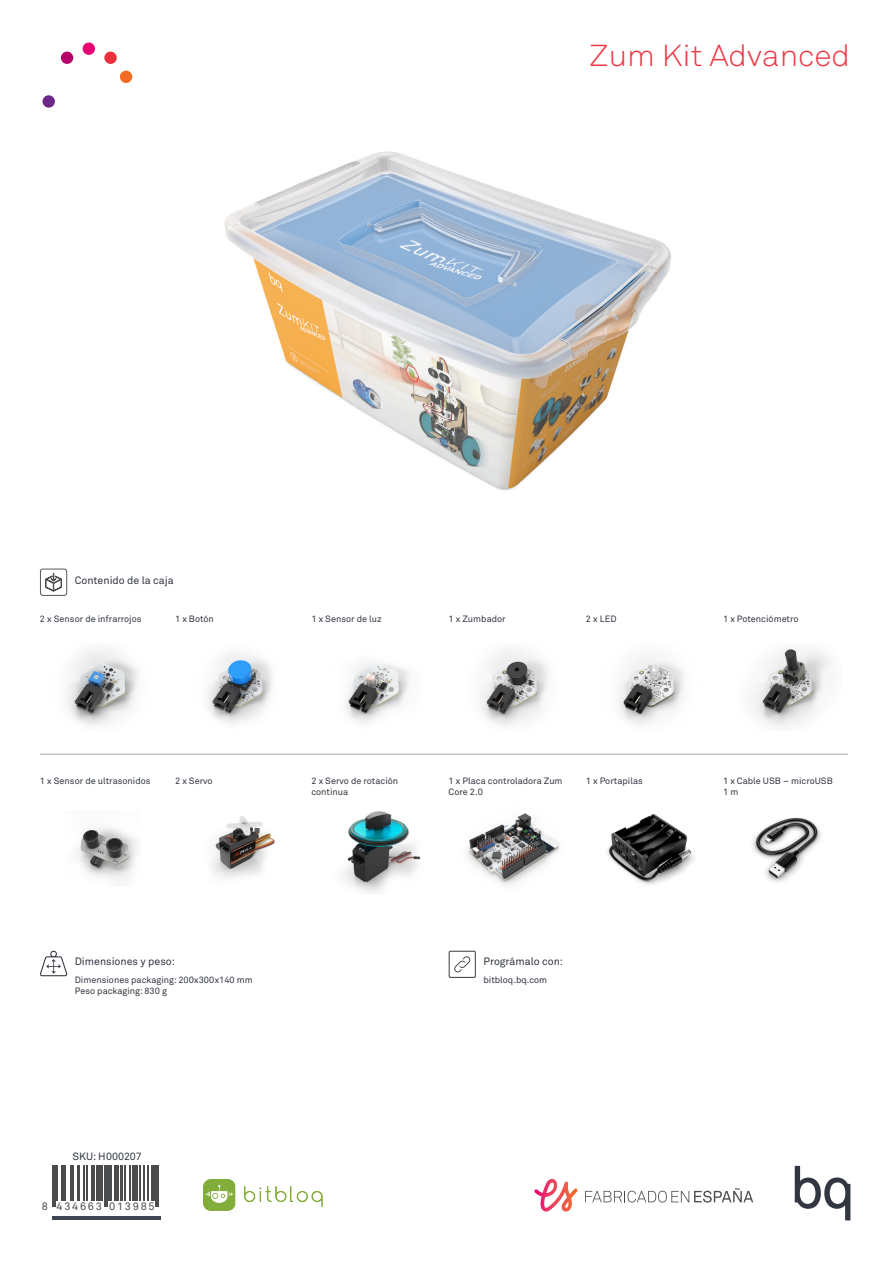
<style>
.page{position:relative;width:893px;height:1263px;background:#fff}
.page>*{position:absolute;margin:0;border:0;box-sizing:border-box;transform-origin:0 0}
.t1{font:300 30px "Akkurat Pro";color:#ee3947;scale:1.06 1}
.t2{font:10.8px "Akkurat Pro";letter-spacing:.16em;color:#4b4c4d}
.t3{font:10.65px "Akkurat Pro";color:#313640}
.t4{font:10.5px "Akkurat Pro";color:#313640}
.t5{font:9.15px/10.9px "Akkurat Pro";color:#313640}
</style>
<div class="page">
<div style="left:43px;top:95px;width:12px;height:13px;background:#6c2789;border-radius:50%"></div>
<div style="left:61px;top:52px;width:12px;height:12px;background:#b6036c;border-radius:50%"></div>
<div style="left:83px;top:43px;width:12px;height:12px;background:#e60275;border-radius:50%"></div>
<div style="left:104px;top:52px;width:13px;height:12px;background:#ee2f3e;border-radius:50%"></div>
<div style="left:120px;top:71px;width:12px;height:12px;background:#f36c21;border-radius:50%"></div>
<svg style="left:795px;top:1166px;width:55px;height:54px"></svg>
<hr style="left:40px;top:754px;width:124px;height:1px;background:#a6abac">
<hr style="left:175px;top:754px;width:124px;height:1px;background:#a6abac">
<svg style="left:299px;top:754px;width:12px;height:1px"></svg>
<hr style="left:311px;top:754px;width:125px;height:1px;background:#a6abac">
<svg style="left:436px;top:754px;width:13px;height:1px"></svg>
<hr style="left:449px;top:754px;width:124px;height:1px;background:#a6abac">
<svg style="left:573px;top:754px;width:13px;height:1px"></svg>
<hr style="left:586px;top:754px;width:125px;height:1px;background:#a6abac">
<svg style="left:711px;top:754px;width:12px;height:1px"></svg>
<hr style="left:723px;top:754px;width:125px;height:1px;background:#a6abac">
<svg style="left:40px;top:569px;width:27px;height:27px"></svg>
<img style="left:67px;top:649px;width:71px;height:77px">
<img style="left:207px;top:653px;width:65px;height:70px">
<img style="left:346px;top:663px;width:63px;height:60px">
<img style="left:481px;top:650px;width:67px;height:76px">
<img style="left:619px;top:656px;width:65px;height:69px">
<img style="left:752px;top:649px;width:78px;height:78px">
<img style="left:78px;top:827px;width:59px;height:55px">
<img style="left:211px;top:816px;width:64px;height:62px">
<img style="left:343px;top:811px;width:78px;height:82px">
<img style="left:467px;top:813px;width:93px;height:72px">
<img style="left:607px;top:814px;width:87px;height:71px">
<img style="left:752px;top:817px;width:69px;height:65px">
<svg style="left:40px;top:951px;width:27px;height:25px"></svg>
<svg style="left:449px;top:951px;width:27px;height:27px"></svg>
<hr style="left:52px;top:1216px;width:109px;height:4px;background:#3c4551">
<img style="left:204px;top:1179px;width:119px;height:32px">
<hr style="left:52px;top:1165px;width:2px;height:42px;background:#4b4c4d">
<hr style="left:55px;top:1165px;width:1px;height:42px;background:#4b4c4d">
<hr style="left:57px;top:1165px;width:1px;height:36px;background:#4b4c4d">
<hr style="left:61px;top:1165px;width:3px;height:36px;background:#4b4c4d">
<hr style="left:65px;top:1165px;width:1px;height:36px;background:#4b4c4d">
<hr style="left:70px;top:1165px;width:1px;height:36px;background:#4b4c4d">
<hr style="left:73px;top:1165px;width:1px;height:36px;background:#4b4c4d">
<hr style="left:77px;top:1165px;width:2px;height:36px;background:#4b4c4d">
<hr style="left:84px;top:1165px;width:1px;height:36px;background:#4b4c4d">
<hr style="left:86px;top:1165px;width:1px;height:36px;background:#4b4c4d">
<hr style="left:92px;top:1165px;width:1px;height:36px;background:#4b4c4d">
<hr style="left:94px;top:1165px;width:1px;height:36px;background:#4b4c4d">
<div style="left:96px;top:1165px;width:5px;height:36px;background:#4b4c4d"></div>
<hr style="left:102px;top:1165px;width:1px;height:36px;background:#4b4c4d">
<hr style="left:104px;top:1165px;width:1px;height:42px;background:#4b4c4d">
<hr style="left:106px;top:1165px;width:1px;height:42px;background:#4b4c4d">
<hr style="left:108px;top:1165px;width:4px;height:36px;background:#4b4c4d">
<hr style="left:114px;top:1165px;width:1px;height:36px;background:#4b4c4d">
<hr style="left:116px;top:1165px;width:3px;height:36px;background:#4b4c4d">
<hr style="left:121px;top:1165px;width:2px;height:36px;background:#4b4c4d">
<hr style="left:124px;top:1165px;width:1px;height:36px;background:#4b4c4d">
<hr style="left:130px;top:1165px;width:1px;height:36px;background:#4b4c4d">
<hr style="left:132px;top:1165px;width:3px;height:36px;background:#4b4c4d">
<hr style="left:136px;top:1165px;width:2px;height:36px;background:#4b4c4d">
<hr style="left:140px;top:1165px;width:1px;height:36px;background:#4b4c4d">
<hr style="left:143px;top:1165px;width:1px;height:36px;background:#4b4c4d">
<hr style="left:148px;top:1165px;width:1px;height:36px;background:#4b4c4d">
<hr style="left:151px;top:1165px;width:3px;height:36px;background:#4b4c4d">
<hr style="left:155px;top:1165px;width:2px;height:42px;background:#4b4c4d">
<hr style="left:158px;top:1165px;width:1px;height:42px;background:#4b4c4d">
<svg style="left:534px;top:1179px;width:44px;height:32px"></svg>
<svg style="left:585px;top:1188px;width:168px;height:14px"></svg>
<img style="left:224px;top:151px;width:447px;height:339px">
<p class="t1" style="left:589px;top:38px;width:248px">Zum Kit Advanced</p>
<p class="t3" style="left:75px;top:574px;width:100px">Contenido de la caja</p>
<p class="t5" style="left:40px;top:613px;width:103px">2 x Sensor de infrarrojos</p>
<p class="t5" style="left:175px;top:613px;width:40px">1 x Botón</p>
<p class="t5" style="left:311px;top:613px;width:72px">1 x Sensor de luz</p>
<p class="t5" style="left:449px;top:613px;width:59px">1 x Zumbador</p>
<p class="t5" style="left:586px;top:613px;width:32px">2 x LED</p>
<p class="t5" style="left:723px;top:613px;width:77px">1 x Potenciómetro</p>
<p class="t5" style="left:40px;top:775px;width:112px">1 x Sensor de ultrasonidos</p>
<p class="t5" style="left:175px;top:775px;width:39px">2 x Servo</p>
<p class="t5" style="left:311px;top:775px;width:88px">2 x Servo de rotación continua</p>
<p class="t5" style="left:449px;top:775px;width:115px">1 x Placa controladora Zum<br>Core 2.0</p>
<p class="t5" style="left:586px;top:775px;width:59px">1 x Portapilas</p>
<p class="t5" style="left:723px;top:775px;width:111px">1 x Cable USB – microUSB<br>1 m</p>
<p class="t3" style="left:75px;top:955px;width:102px">Dimensiones y peso:</p>
<p class="t5" style="left:75px;top:975px;width:180px">Dimensiones packaging: 200x300x140 mm<br>Peso packaging: 830 g</p>
<p class="t4" style="left:73px;top:1150px;width:71px">SKU: H000207</p>
<p class="t2" style="left:42px;top:1200px;width:114px">8 434663 013985</p>
<p class="t3" style="left:483px;top:955px;width:81px">Prográmalo con:</p>
<p class="t5" style="left:483px;top:975px;width:65px">bitbloq.bq.com</p>
</div>
